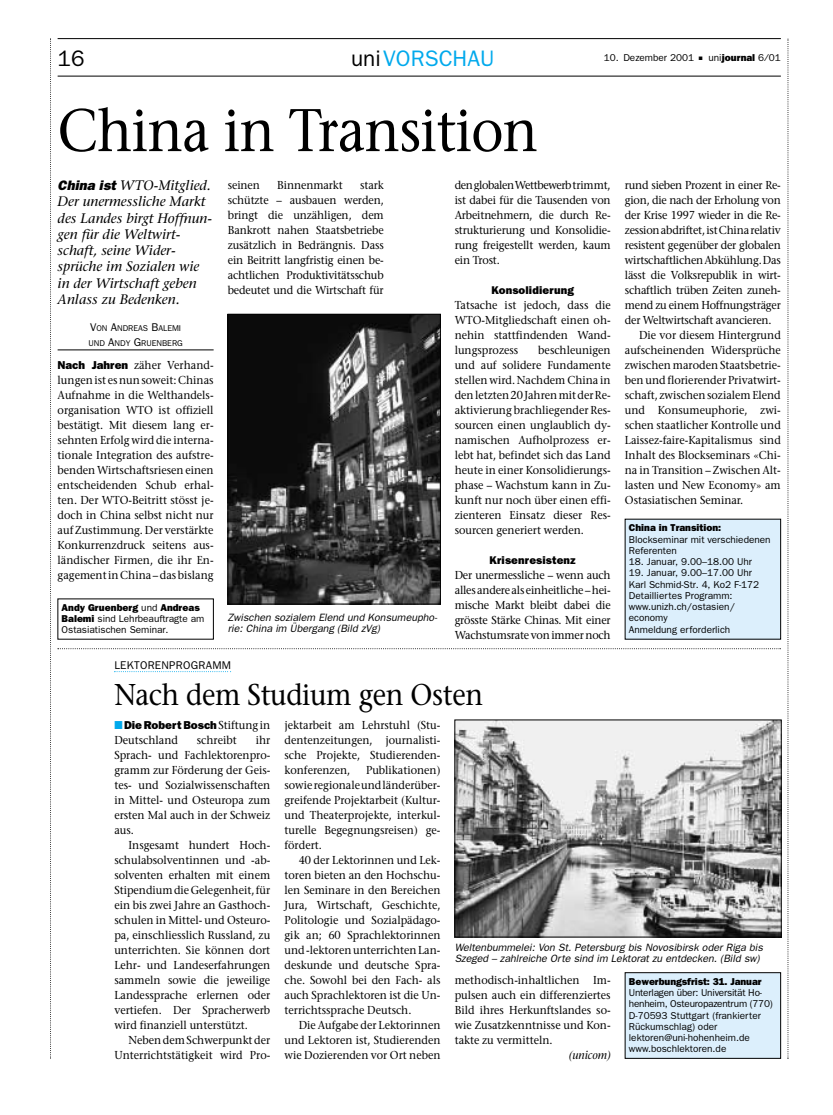
<style>
.page{position:relative;width:833px;height:1115px;background:#fff}
.page>*{position:absolute;margin:0;border:0;box-sizing:border-box;transform-origin:0 0}
.t1{font:60px "Stone Serif";letter-spacing:-.015em;color:#000;scale:.9 1}
.t2{font:30px "Stone Serif";letter-spacing:-.015em;color:#000;scale:.9 1}
.t3{font:22.5px "Franklin Gothic";color:#00a9ec}
.t4{font:22.5px "Franklin Gothic";color:#000}
.t5{font:italic 13.75px/16.2px "Stone Serif";color:#000}
.t6{font:11.5px/15px "Stone Serif";color:#000;text-align:justify;scale:.94 1}
.t7{font:11.5px "Stone Serif";letter-spacing:-.02em;color:#000;scale:.94 1}
.t8{font:800 11.5px "Franklin Gothic";color:#000}
.t9{font:italic 11.5px "Stone Serif";color:#000;scale:.94 1}
.t10{font:800 11.25px "Franklin Gothic";letter-spacing:.01em;color:#000}
.t11{font:11.25px "Franklin Gothic";letter-spacing:.025em;color:#000}
.t12{font:italic 10.62px/11.2px "Franklin Gothic";color:#000}
.t13{font:10px/11.2px "Franklin Gothic";color:#000}
.t14{font:800 10px "Franklin Gothic";letter-spacing:-.01em;color:#000}
.t15{font:8.5px/15px "Franklin Gothic";color:#000}
.s1{color:#000}
.s2{font-weight:800}
.s3{font-family:"Franklin Gothic";font-weight:800}
.s4{font-size:11.25px}
.s5{color:#00a9ec}
.s6{font-family:"Stone Serif";font-weight:400}
</style>
<div class="page">
<svg style="left:58px;top:648px;width:722px;height:1px"></svg>
<svg style="left:50px;top:39px;width:1px;height:1020px"></svg>
<svg style="left:787px;top:39px;width:1px;height:1020px"></svg>
<hr style="left:58px;top:76px;width:722px;height:1px;background:#000">
<hr style="left:58px;top:38px;width:722px;height:1px;background:#000">
<img style="left:230px;top:316px;width:208px;height:286px">
<div style="left:228px;top:314px;width:212px;height:290px;border:1px solid #000"></div>
<div style="left:625px;top:519px;width:155px;height:120px;background:#dceffc"></div>
<div style="left:625px;top:973px;width:155px;height:85px;background:#dceffc"></div>
<div style="left:625px;top:972px;width:155px;height:87px;border:1px solid #000"></div>
<svg style="left:114px;top:671px;width:117px;height:1px"></svg>
<hr style="left:58px;top:350px;width:156px;height:1px;background:#000">
<img style="left:456px;top:722px;width:323px;height:213px">
<div style="left:454px;top:720px;width:327px;height:217px;border:1px solid #000"></div>
<h3 class="t4" style="left:58px;top:50px;width:28px">16</h3>
<h3 class="t3" style="left:351px;top:50px;width:145px"><span class="s1">uni</span>VORSCHAU</h3>
<p class="t13" style="left:603px;top:53px;width:178px">10. Dezember 2001 ■ uni<span class="s2">journal</span> 6⁄01</p>
<h1 class="t1" style="left:58px;top:107px;width:535px">China in Transition</h1>
<p class="t5" style="left:58px;top:179px;width:156px"><span class="s3">China ist</span> WTO-Mitglied.<br>Der unermessliche Markt des Landes birgt Hoffnun&shy;gen für die Weltwirt&shy;schaft, seine Wider&shy;sprüche im Sozialen wie in der Wirtschaft geben<br>Anlass zu Bedenken.</p>
<p class="t15" style="left:88px;top:321px;width:96px"><span class="s4">V</span>ON <span class="s4">A</span>NDREAS <span class="s4">B</span>ALEMI<br>UND <span class="s4">A</span>NDY <span class="s4">G</span>RUENBERG</p>
<p class="t6" style="left:58px;top:358px;width:167px"><span class="s3">Nach Jahren</span> zäher Verhand&shy;lungen ist es nun soweit: Chinas Aufnahme in die Welthandels&shy;organisation WTO ist offiziell bestätigt. Mit diesem lang er&shy;sehnten Erfolg wird die interna&shy;tionale Integration des aufstre&shy;benden Wirtschaftsriesen einen entscheidenden Schub erhal&shy;ten. Der WTO-Beitritt stösst je&shy;doch in China selbst nicht nur auf Zustimmung. Der verstärkte Konkurrenzdruck seitens aus&shy;ländischer Firmen, die ihr En&shy;gagement in China – das bislang</p>
<p class="t6" style="left:228px;top:178px;width:167px;text-indent:132px">stark schützte – ausbauen werden, bringt die unzähligen, dem Bankrott nahen Staatsbetriebe zusätzlich in Bedrängnis. Dass ein Beitritt langfristig einen be&shy;achtlichen Produktivitätsschub bedeutet und die Wirtschaft für</p>
<p class="t6" style="left:228px;top:178px;width:36px">seinen</p>
<p class="t6" style="left:277px;top:178px;width:71px">Binnenmarkt</p>
<p class="t6" style="left:454px;top:178px;width:167px">den globalen Wettbewerbtrimmt, ist dabei für die Tausenden von Arbeitnehmern, die durch Re&shy;strukturierung und Konsolidie&shy;rung freigestellt werden, kaum ein Trost.</p>
<p class="t10" style="left:491px;top:286px;width:84px">Konsolidierung</p>
<p class="t6" style="left:454px;top:298px;width:167px">Tatsache ist jedoch, dass die WTO-Mitgliedschaft einen oh&shy;nehin stattfindenden Wand&shy;lungsprozess</p>
<p class="t6" style="left:454px;top:343px;width:167px;text-indent:84px">beschleunigen und auf solidere Fundamente stellen wird. Nachdem China in den letzten 20 Jahren mit der Re&shy;aktivierung brachliegender Res&shy;sourcen einen unglaublich dy&shy;namischen Aufholprozess er&shy;lebt hat, befindet sich das Land heute in einer Konsolidierungs&shy;phase – Wachstum kann in Zu&shy;kunft nur noch über einen effi&shy;zienteren Einsatz dieser Res&shy;sourcen generiert werden.</p>
<p class="t10" style="left:489px;top:556px;width:88px">Krisenresistenz</p>
<p class="t6" style="left:454px;top:568px;width:167px">Der unermessliche – wenn auch alles andere als einheitliche – hei&shy;mische Markt bleibt dabei die grösste Stärke Chinas. Mit einer Wachstumsrate von immer noch</p>
<p class="t13" style="left:62px;top:603px;width:144px"><span class="s2">Andy Gruenberg</span> und <span class="s2">Andreas<br>Balemi</span> sind Lehrbeauftragte am<br>Ostasiatischen Seminar.</p>
<p class="t12" style="left:228px;top:613px;width:211px">Zwischen sozialem Elend und Konsumeupho&shy;rie: China im Übergang (Bild zVg)</p>
<p class="t11" style="left:114px;top:661px;width:118px">LEKTORENPROGRAMM</p>
<h2 class="t2" style="left:114px;top:683px;width:411px">Nach dem Studium gen Osten</h2>
<p class="t7" style="left:625px;top:180px;width:167px">rund sieben Prozent in einer Re-</p>
<p class="t7" style="left:625px;top:195px;width:167px">gion, die nach der Erholung von</p>
<p class="t7" style="left:625px;top:210px;width:167px">der Krise 1997 wieder in die Re-</p>
<p class="t7" style="left:625px;top:225px;width:167px">zession abdriftet, ist China relativ</p>
<p class="t7" style="left:625px;top:240px;width:167px">resistent gegenüber der globalen</p>
<p class="t7" style="left:625px;top:255px;width:167px">wirtschaftlichen Abkühlung. Das</p>
<p class="t7" style="left:625px;top:270px;width:167px">lässt die Volksrepublik in wirt-</p>
<p class="t7" style="left:625px;top:285px;width:167px">schaftlich trüben Zeiten zuneh-</p>
<p class="t7" style="left:625px;top:300px;width:167px">mend zu einem Hoffnungsträger</p>
<p class="t7" style="left:625px;top:315px;width:157px">der Weltwirtschaft avancieren.</p>
<p class="t6" style="left:639px;top:328px;width:152px">Die vor diesem Hintergrund</p>
<p class="t6" style="left:625px;top:343px;width:167px">aufscheinenden Widersprüche</p>
<p class="t6" style="left:625px;top:358px;width:167px">zwischen maroden Staatsbetrie-</p>
<p class="t6" style="left:625px;top:373px;width:167px">ben und florierender Privatwirt-</p>
<p class="t6" style="left:625px;top:388px;width:167px">schaft, zwischen sozialem Elend</p>
<p class="t6" style="left:625px;top:403px;width:167px">und Konsumeuphorie, zwi-</p>
<p class="t6" style="left:625px;top:418px;width:167px">schen staatlicher Kontrolle und</p>
<p class="t6" style="left:625px;top:433px;width:167px">Laissez-faire-Kapitalismus sind</p>
<p class="t6" style="left:625px;top:448px;width:167px">Inhalt des Blockseminars «Chi-</p>
<p class="t6" style="left:625px;top:463px;width:167px">na in Transition – Zwischen Alt-</p>
<p class="t6" style="left:625px;top:478px;width:167px">lasten und New Economy» am</p>
<p class="t6" style="left:625px;top:493px;width:128px">Ostasiatischen Seminar.</p>
<p class="t14" style="left:629px;top:524px;width:94px">China in Transition:</p>
<p class="t13" style="left:629px;top:534px;width:143px">Blockseminar mit verschiedenen<br>Referenten</p>
<p class="t13" style="left:629px;top:557px;width:125px">18. Januar, 9.00–18.00 Uhr</p>
<p class="t13" style="left:629px;top:568px;width:132px">19. Januar, 9.00–17.00 Uhr<br>Karl Schmid-Str. 4, Ko2 F-172<br>Detailliertes Programm: www.unizh.ch/ostasien/ economy<br>Anmeldung erforderlich</p>
<p class="t8" style="left:114px;top:721px;width:157px"><span class="s5">■</span>Die Robert Bosch<span class="s6">Stiftung in</span></p>
<p class="t6" style="left:114px;top:733px;width:69px">Deutschland</p>
<p class="t6" style="left:197px;top:733px;width:44px">schreibt</p>
<p class="t6" style="left:114px;top:733px;width:167px;text-indent:141px">ihr Sprach- und Fachlektorenpro&shy;gramm zur Förderung der Geis&shy;tes- und Sozialwissenschaften in Mittel- und Osteuropa zum ersten Mal auch in der Schweiz aus.</p>
<p class="t6" style="left:114px;top:838px;width:167px;text-indent:14px">Insgesamt hundert Hoch&shy;schulabsolventinnen und -ab&shy;solventen erhalten mit einem Stipendium die Gelegenheit, für ein bis zwei Jahre an Gasthoch&shy;schulen in Mittel- und Osteuro&shy;pa, einschliesslich Russland, zu unterrichten. Sie können dort Lehr- und Landeserfahrungen sammeln sowie die jeweilige Landessprache erlernen oder vertiefen. Der Spracherwerb wird finanziell unterstützt.</p>
<p class="t6" style="left:114px;top:1033px;width:167px;text-align:right">Neben dem Schwerpunkt der<br>Unterrichtstätigkeit wird Pro-</p>
<p class="t6" style="left:284px;top:718px;width:167px">jektarbeit am Lehrstuhl (Stu&shy;dentenzeitungen, journalisti&shy;sche Projekte, Studierenden&shy;konferenzen,</p>
<p class="t6" style="left:284px;top:763px;width:167px;text-indent:82px">Publikationen) sowie regionale und länderüber&shy;greifende Projektarbeit (Kultur&shy;und Theaterprojekte, interkul&shy;turelle Begegnungsreisen) ge&shy;fördert.</p>
<p class="t6" style="left:284px;top:853px;width:167px;text-indent:14px">40 der Lektorinnen und Lek&shy;toren bieten an den Hochschu&shy;len Seminare in den Bereichen Jura, Wirtschaft, Geschichte, Politologie und Sozialpädago&shy;gik an; 60 Sprachlektorinnen und -lektoren unterrichten Lan&shy;deskunde und deutsche Spra&shy;che. Sowohl bei den Fach- als auch Sprachlektoren ist die Un&shy;terrichtssprache Deutsch.</p>
<p class="t6" style="left:284px;top:1018px;width:167px;text-indent:14px">Die Aufgabe der Lektorinnen und Lektoren ist, Studierenden wie Dozierenden vor Ort neben</p>
<p class="t12" style="left:454px;top:942px;width:310px">Weltenbummelei: Von St. Petersburg bis Novosibirsk oder Riga bis<br>Szeged – zahlreiche Orte sind im Lektorat zu entdecken. (Bild sw)</p>
<p class="t6" style="left:454px;top:973px;width:167px">methodisch-inhaltlichen Im&shy;pulsen auch ein differenziertes Bild ihres Herkunftslandes so&shy;wie Zusatzkenntnisse und Kon&shy;takte zu vermitteln.</p>
<p class="t9" style="left:569px;top:1050px;width:46px">(unicom)</p>
<p class="t14" style="left:629px;top:978px;width:134px">Bewerbungsfrist: 31. Januar</p>
<p class="t13" style="left:629px;top:988px;width:145px">Unterlagen über: Universität Ho&shy;henheim, Osteuropazentrum (770)<br>D-70593 Stuttgart (frankierter<br>Rückumschlag) oder lektoren@uni-hohenheim.de www.boschlektoren.de</p>
</div>
